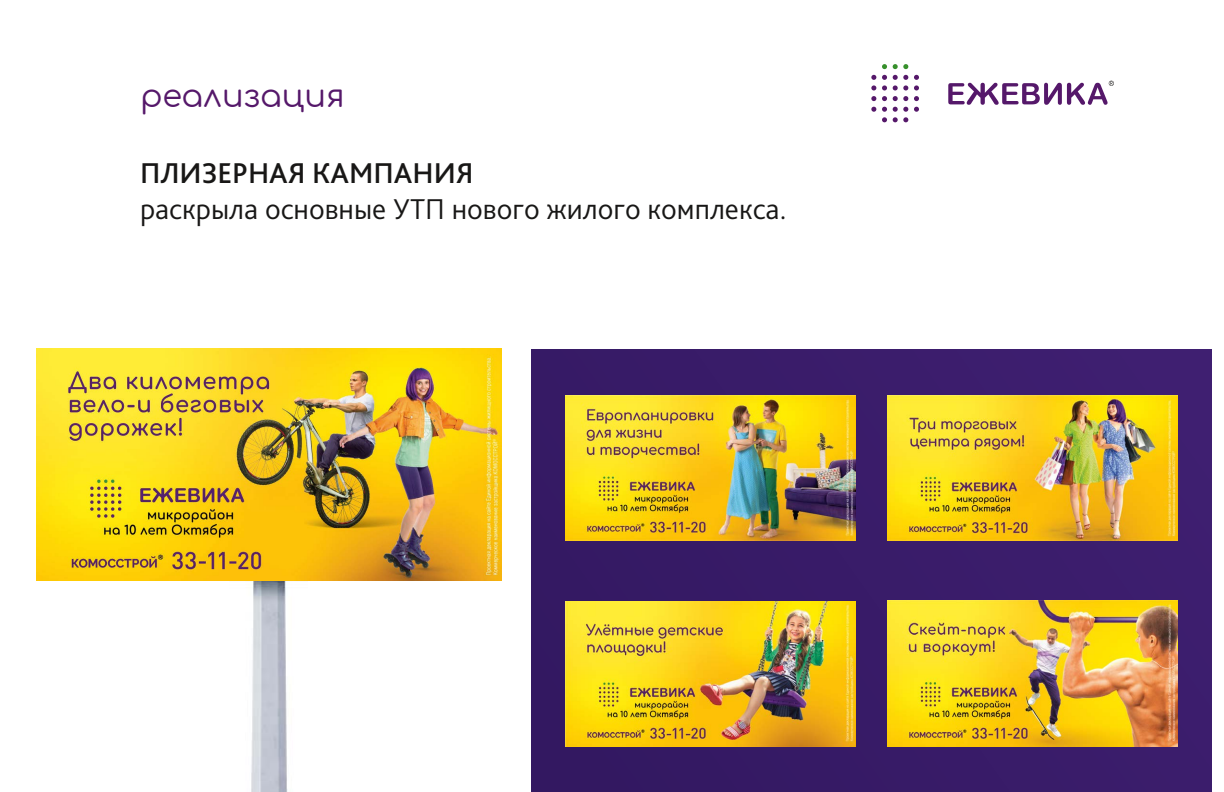
<style>
.page{position:relative;width:1224px;height:792px;background:#fff}
.page>*{position:absolute;margin:0;border:0;box-sizing:border-box;transform-origin:0 0}
.t1{font:32px "Comfortaa";color:#55186a}
.t2{font:300 30px "Bliss Pro";color:#181716}
.t3{font:500 30px "Bliss Pro";color:#181716}
</style>
<div class="page">
<img style="left:251px;top:581px;width:37px;height:211px">
<div style="left:531px;top:349px;width:680px;height:443px;background:#391c69"></div>
<svg style="left:871px;top:96px;width:5px;height:5px"></svg>
<svg style="left:871px;top:107px;width:5px;height:5px"></svg>
<svg style="left:871px;top:75px;width:5px;height:15px"></svg>
<svg style="left:882px;top:75px;width:5px;height:15px"></svg>
<svg style="left:882px;top:96px;width:5px;height:5px"></svg>
<svg style="left:882px;top:64px;width:5px;height:5px"></svg>
<svg style="left:893px;top:64px;width:15px;height:5px"></svg>
<svg style="left:893px;top:75px;width:15px;height:15px"></svg>
<svg style="left:893px;top:96px;width:15px;height:5px"></svg>
<svg style="left:914px;top:75px;width:5px;height:15px"></svg>
<svg style="left:914px;top:96px;width:5px;height:5px"></svg>
<svg style="left:914px;top:107px;width:5px;height:5px"></svg>
<svg style="left:882px;top:107px;width:5px;height:15px"></svg>
<svg style="left:893px;top:107px;width:15px;height:15px"></svg>
<svg style="left:948px;top:81px;width:166px;height:24px"></svg>
<img style="left:565px;top:395px;width:291px;height:146px">
<img style="left:887px;top:395px;width:291px;height:146px">
<img style="left:565px;top:601px;width:291px;height:145px">
<img style="left:887px;top:601px;width:291px;height:145px">
<img style="left:36px;top:349px;width:465px;height:232px">
<p class="t1" style="left:140px;top:66px;width:206px">реализация</p>
<p class="t3" style="left:140px;top:155px;width:335px">ПЛИЗЕРНАЯ КАМПАНИЯ</p>
<p class="t2" style="left:140px;top:191px;width:648px">раскрыла основные УТП нового жилого комплекса.</p>
</div>
